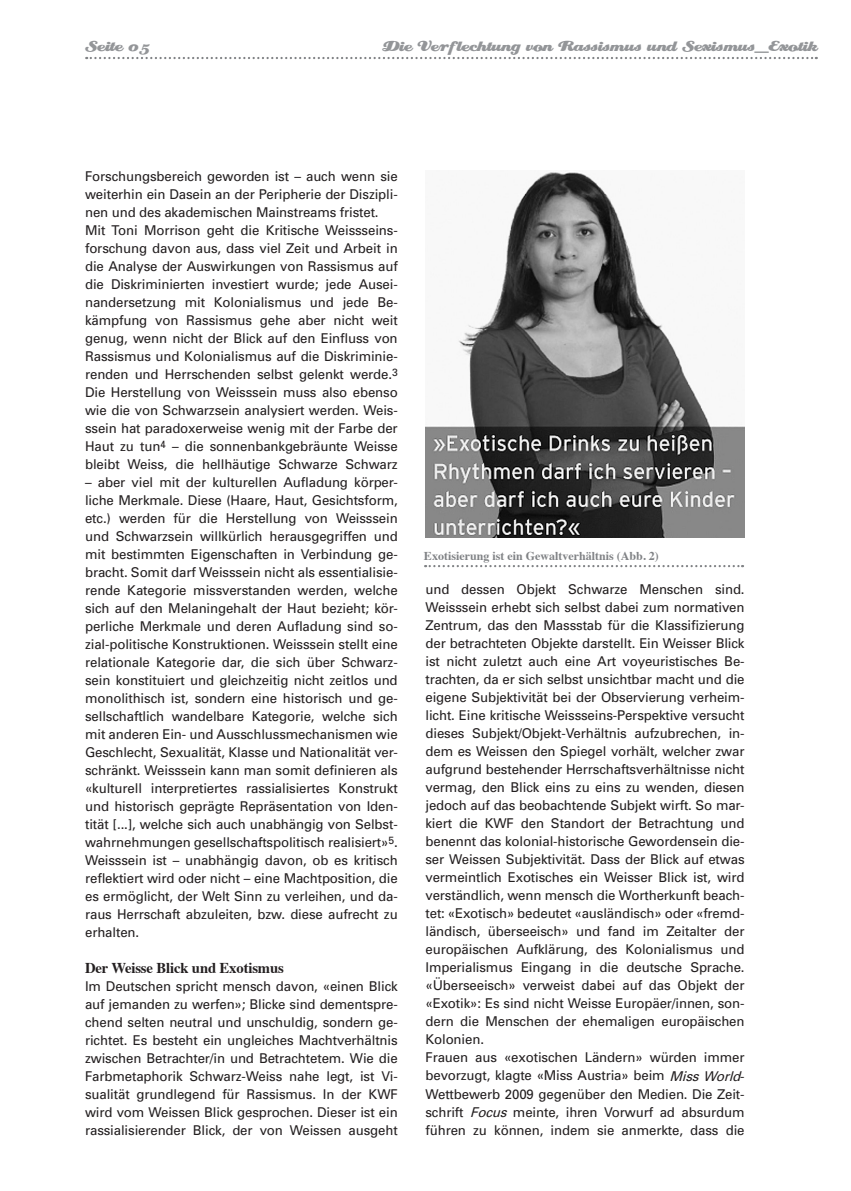
<style>
.page{position:relative;width:851px;height:1191px;background:#fff}
.page>*{position:absolute;margin:0;border:0;box-sizing:border-box;transform-origin:0 0}
.t1{font:17.25px "Creampuff";color:#939598}
.t2{font:700 15px "Times";letter-spacing:-.01em;color:#231f20}
.t3{font:13.5px/18px "Univers";letter-spacing:-.01em;color:#231f20}
.t4{font:700 12px "Times";color:#808285}
.s1{font-style:italic}
</style>
<div class="page">
<svg style="left:86px;top:57px;width:730px;height:2px"></svg>
<img style="left:425px;top:172px;width:319px;height:365px">
<svg style="left:425px;top:565px;width:318px;height:2px"></svg>
<p class="t1" style="left:85px;top:37px;width:67px">Seite 05</p>
<p class="t1" style="left:382px;top:37px;width:436px">Die Verflechtung von Rassismus und Sexismus_Exotik</p>
<p class="t3" style="left:85px;top:167px;width:314px">Forschungsbereich geworden ist – auch wenn sie weiterhin ein Dasein an der Peripherie der Diszipli&shy;nen und des akademischen Mainstreams fristet.<br>Mit Toni Morrison geht die Kritische Weissseins&shy;forschung davon aus, dass viel Zeit und Arbeit in die Analyse der Auswirkungen von Rassismus auf die Diskriminierten investiert wurde; jede Ausei&shy;nandersetzung mit Kolonialismus und jede Be&shy;kämpfung von Rassismus gehe aber nicht weit genug, wenn nicht der Blick auf den Einfluss von Rassismus und Kolonialismus auf die Diskriminie&shy;renden und Herrschenden selbst gelenkt werde.<sup>3<br></sup>Die Herstellung von Weisssein muss also ebenso wie die von Schwarzsein analysiert werden. Weis&shy;ssein hat paradoxerweise wenig mit der Farbe der Haut zu tun<sup>4</sup> – die sonnenbankgebräunte Weisse bleibt Weiss, die hellhäutige Schwarze Schwarz</p>
<p class="t3" style="left:85px;top:473px;width:314px;text-align:justify">– aber viel mit der kulturellen Aufladung körper&shy;liche Merkmale. Diese (Haare, Haut, Gesichtsform, etc.) werden für die Herstellung von Weisssein und Schwarzsein willkürlich herausgegriffen und mit bestimmten Eigenschaften in Verbindung ge&shy;bracht. Somit darf Weisssein nicht als essentialisie&shy;rende Kategorie missverstanden werden, welche sich auf den Melaningehalt der Haut bezieht; kör&shy;perliche Merkmale und deren Aufladung sind so&shy;zial-politische Konstruktionen. Weisssein stellt eine relationale Kategorie dar, die sich über Schwarz&shy;sein konstituiert und gleichzeitig nicht zeitlos und monolithisch ist, sondern eine historisch und ge&shy;sellschaftlich wandelbare Kategorie, welche sich mit anderen Ein- und Ausschlussmechanismen wie Geschlecht, Sexualität, Klasse und Nationalität ver&shy;schränkt. Weisssein kann man somit definieren als «kulturell interpretiertes rassialisiertes Konstrukt und historisch geprägte Repräsentation von Iden&shy;tität [...], welche sich auch unabhängig von Selbst&shy;wahrnehmungen gesellschaftspolitisch realisiert»<sup>5</sup>.<br>Weisssein ist – unabhängig davon, ob es kritisch reflektiert wird oder nicht – eine Machtposition, die es ermöglicht, der Welt Sinn zu verleihen, und da&shy;raus Herrschaft abzuleiten, bzw. diese aufrecht zu erhalten.</p>
<p class="t2" style="left:85px;top:954px;width:200px">Der Weisse Blick und Exotismus</p>
<p class="t3" style="left:85px;top:977px;width:314px;text-align:justify">Im Deutschen spricht mensch davon, «einen Blick auf jemanden zu werfen»; Blicke sind dementspre&shy;chend selten neutral und unschuldig, sondern ge&shy;richtet. Es besteht ein ungleiches Machtverhältnis zwischen Betrachter/in und Betrachtetem. Wie die Farbmetaphorik Schwarz-Weiss nahe legt, ist Vi&shy;sualität grundlegend für Rassismus. In der KWF wird vom Weissen Blick gesprochen. Dieser ist ein rassialisierender Blick, der von Weissen ausgeht</p>
<p class="t4" style="left:424px;top:544px;width:236px">Exotisierung ist ein Gewaltverhältnis (Abb. 2)</p>
<p class="t3" style="left:425px;top:580px;width:321px">und dessen Objekt Schwarze Menschen sind.<br>Weisssein erhebt sich selbst dabei zum normativen Zentrum, das den Massstab für die Klassifizierung der betrachteten Objekte darstellt. Ein Weisser Blick ist nicht zuletzt auch eine Art voyeuristisches Be&shy;trachten, da er sich selbst unsichtbar macht und die eigene Subjektivität bei der Observierung verheim&shy;licht. Eine kritische Weissseins-Perspektive versucht dieses Subjekt/Objekt-Verhältnis aufzubrechen, in&shy;dem es Weissen den Spiegel vorhält, welcher zwar aufgrund bestehender Herrschaftsverhältnisse nicht vermag, den Blick eins zu eins zu wenden, diesen jedoch auf das beobachtende Subjekt wirft. So mar&shy;kiert die KWF den Standort der Betrachtung und benennt das kolonial-historische Gewordensein die&shy;ser Weissen Subjektivität. Dass der Blick auf etwas vermeintlich Exotisches ein Weisser Blick ist, wird verständlich, wenn mensch die Wortherkunft beach&shy;tet: «Exotisch» bedeutet «ausländisch» oder «fremd&shy;ländisch, überseeisch» und fand im Zeitalter der europäischen Aufklärung, des Kolonialismus und Imperialismus Eingang in die deutsche Sprache. «Überseeisch» verweist dabei auf das Objekt der «Exotik»: Es sind nicht Weisse Europäer/innen, son&shy;dern die Menschen der ehemaligen europäischen Kolonien.<br>Frauen aus «exotischen Ländern» würden immer bevorzugt, klagte «Miss Austria» beim <span class="s1">MissWorld</span>-Wettbewerb 2009 gegenüber den Medien. Die Zeit&shy;schrift <span class="s1">Focus</span> meinte, ihren Vorwurf ad absurdum führen zu können, indem sie anmerkte, dass die</p>
</div>
